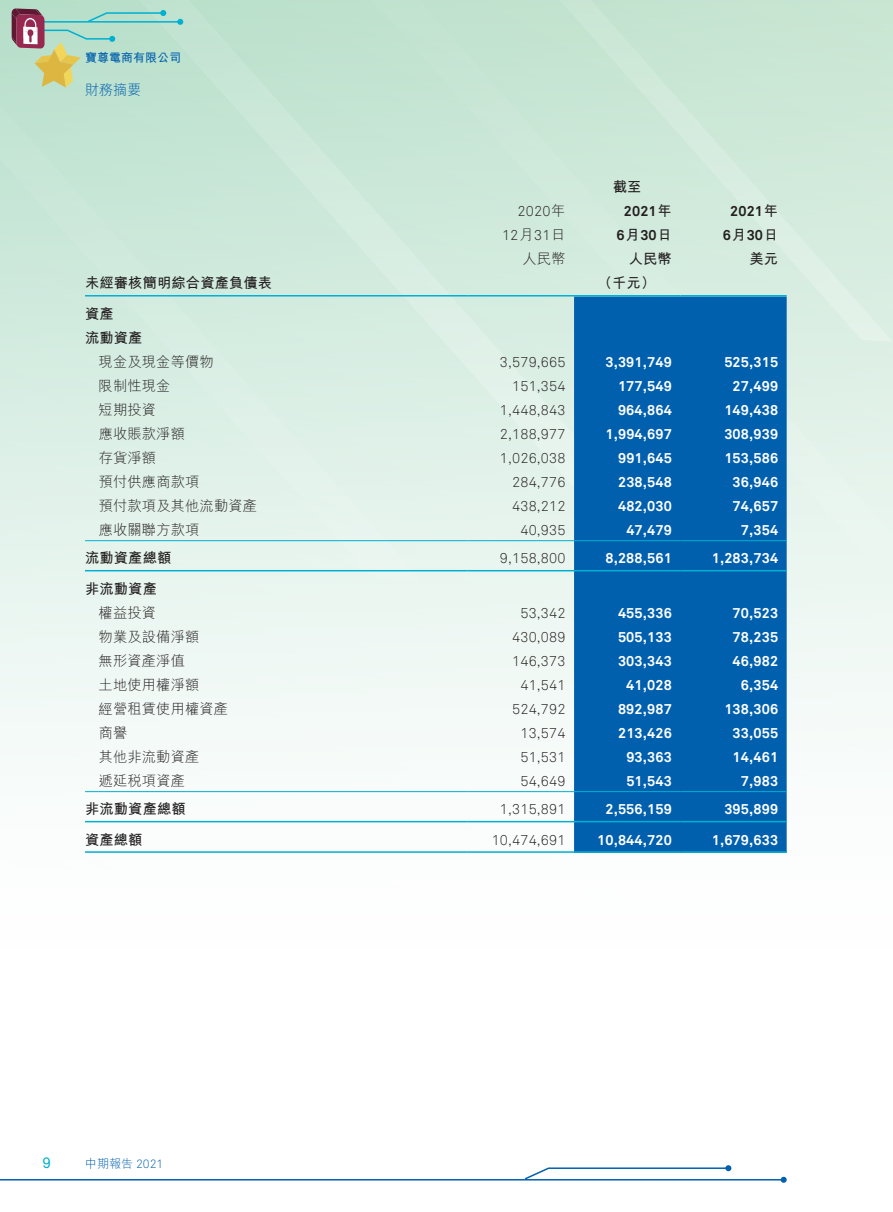
<style>
.page{position:relative;width:893px;height:1212px;background:#f1f8f5}
.page>*{position:absolute;margin:0;border:0;box-sizing:border-box;transform-origin:0 0}
.t1{font:15px "Akkurat Pro";color:#00b0d1}
.t2{font:700 14.25px "Akkurat Pro";letter-spacing:.01em;color:#fff}
.t3{font:14.25px/24px "Akkurat Light Pro";letter-spacing:.01em;color:#231f20;text-align:right}
.t4{font:300 14.25px "M Hei HK";letter-spacing:.01em;color:#231f20}
.t5{font:700 14.25px/30.5px "M Hei HK";letter-spacing:.01em;color:#231f20}
.t6{font:700 14.25px/24px "Akkurat Pro";letter-spacing:.01em;color:#231f20;text-align:center}
.t7{font:300 14.25px "M Hei HK";color:#0160ae}
.t8{font:700 12px "M Hei HK";color:#0160ae}
.t9{font:300 12px "M Hei HK";color:#0160ae}
.s1{font-family:"Akkurat Light Pro";font-weight:400}
.s2{font-family:"M Hei HK";font-weight:300}
.s3{font-family:"M Hei HK"}
</style>
<div class="page">
<svg style="left:422px;top:0;width:471px;height:542px;fill:#d2eadc"></svg>
<svg style="left:0;top:0;width:422px;height:572px"></svg>
<div style="left:498px;top:792px;width:395px;height:420px;background:#fff"></div>
<div style="left:113px;top:792px;width:385px;height:420px;background:#fff"></div>
<div style="left:0;top:792px;width:113px;height:420px;background:#fff"></div>
<hr style="left:0;top:1179px;width:784px;height:1px;background:#0160ae">
<svg style="left:781px;top:1177px;width:6px;height:6px"></svg>
<svg style="left:523px;top:1165px;width:208px;height:16px"></svg>
<hr style="left:40px;top:21px;width:140px;height:2px;background:#00b0d1">
<svg style="left:177px;top:19px;width:6px;height:6px"></svg>
<svg style="left:12px;top:9px;width:154px;height:79px;background:#b4cdb7"></svg>
<div style="left:574px;top:296px;width:213px;height:555px;background:#0160ae"></div>
<hr style="left:85px;top:295px;width:383px;height:1px;background:#00b0d1">
<hr style="left:468px;top:295px;width:106px;height:1px;background:#00b0d1">
<hr style="left:574px;top:295px;width:106px;height:1px;background:#00b0d1">
<hr style="left:680px;top:295px;width:107px;height:1px;background:#00b0d1">
<hr style="left:85px;top:540px;width:383px;height:1px;background:#00b0d1">
<hr style="left:468px;top:540px;width:106px;height:1px;background:#00b0d1">
<hr style="left:574px;top:540px;width:106px;height:1px;background:#00b0d1">
<hr style="left:680px;top:540px;width:107px;height:1px;background:#00b0d1">
<hr style="left:85px;top:570px;width:383px;height:1px;background:#00b0d1">
<hr style="left:468px;top:570px;width:106px;height:1px;background:#00b0d1">
<hr style="left:574px;top:570px;width:106px;height:1px;background:#00b0d1">
<hr style="left:680px;top:570px;width:107px;height:1px;background:#00b0d1">
<hr style="left:85px;top:791px;width:383px;height:1px;background:#00b0d1">
<hr style="left:468px;top:791px;width:106px;height:1px;background:#00b0d1">
<hr style="left:574px;top:791px;width:106px;height:1px;background:#00b0d1">
<hr style="left:680px;top:791px;width:107px;height:1px;background:#00b0d1">
<hr style="left:85px;top:821px;width:383px;height:1px;background:#00b0d1">
<hr style="left:468px;top:821px;width:106px;height:1px;background:#00b0d1">
<hr style="left:574px;top:821px;width:106px;height:1px;background:#00b0d1">
<hr style="left:680px;top:821px;width:107px;height:1px;background:#00b0d1">
<hr style="left:85px;top:851px;width:383px;height:2px;background:#00b0d1">
<hr style="left:468px;top:851px;width:106px;height:2px;background:#00b0d1">
<hr style="left:574px;top:851px;width:106px;height:2px;background:#00b0d1">
<hr style="left:680px;top:851px;width:107px;height:2px;background:#00b0d1">
<p class="t8" style="left:85px;top:49px;width:97px">寶尊電商有限公司</p>
<p class="t7" style="left:85px;top:82px;width:58px">財務摘要</p>
<p class="t5" style="left:85px;top:267px;width:189px">未經審核簡明綜合資產負債表資產</p>
<p class="t5" style="left:85px;top:321px;width:59px">流動資產</p>
<p class="t4" style="left:99px;top:354px;width:117px">現金及現金等價物</p>
<p class="t4" style="left:99px;top:378px;width:73px">限制性現金</p>
<p class="t4" style="left:99px;top:402px;width:59px">短期投資</p>
<p class="t4" style="left:99px;top:426px;width:88px">應收賬款淨額</p>
<p class="t4" style="left:99px;top:450px;width:59px">存貨淨額</p>
<p class="t4" style="left:99px;top:474px;width:102px">預付供應商款項</p>
<p class="t4" style="left:99px;top:498px;width:160px">預付款項及其他流動資產</p>
<p class="t4" style="left:99px;top:522px;width:102px">應收關聯方款項</p>
<p class="t5" style="left:85px;top:541px;width:88px">流動資產總額非流動資產</p>
<p class="t4" style="left:99px;top:605px;width:59px">權益投資</p>
<p class="t4" style="left:99px;top:629px;width:102px">物業及設備淨額</p>
<p class="t4" style="left:99px;top:653px;width:88px">無形資產淨值</p>
<p class="t4" style="left:99px;top:677px;width:102px">土地使用權淨額</p>
<p class="t4" style="left:99px;top:701px;width:131px">經營租賃使用權資產</p>
<p class="t4" style="left:99px;top:725px;width:30px">商譽</p>
<p class="t4" style="left:99px;top:749px;width:102px">其他非流動資產</p>
<p class="t4" style="left:99px;top:773px;width:88px">遞延稅項資產</p>
<p class="t5" style="left:85px;top:792px;width:102px">非流動資產總額</p>
<p class="t5" style="left:85px;top:823px;width:59px">資產總額</p>
<p class="t1" style="left:43px;top:1154px;width:10px">9</p>
<p class="t9" style="left:85px;top:1157px;width:80px">中期報告 <span class="s1">2021</span></p>
<p class="t5" style="left:613px;top:171px;width:30px">截至</p>
<p class="t3" style="left:502px;top:200px;width:65px">2020<span class="s2">年<br></span>12<span class="s2">月</span>31<span class="s2">日</span></p>
<p class="t6" style="left:616px;top:199px;width:57px">2021<span class="s3">年<br></span>6<span class="s3">月</span>30<span class="s3">日</span></p>
<p class="t6" style="left:723px;top:199px;width:57px">2021<span class="s3">年<br></span>6<span class="s3">月</span>30<span class="s3">日</span></p>
<p class="t5" style="left:749px;top:243px;width:30px">美元</p>
<p class="t4" style="left:522px;top:252px;width:45px">人民幣</p>
<p class="t5" style="left:629px;top:243px;width:45px">人民幣</p>
<p class="t5" style="left:598px;top:267px;width:59px">（千元(</p>
<p class="t3" style="left:500px;top:350px;width:67px">3,579,665</p>
<p class="t2" style="left:605px;top:353px;width:68px">3,391,749</p>
<p class="t2" style="left:724px;top:353px;width:55px">525,315</p>
<p class="t3" style="left:512px;top:374px;width:55px">151,354</p>
<p class="t2" style="left:618px;top:377px;width:55px">177,549</p>
<p class="t2" style="left:733px;top:377px;width:47px">27,499</p>
<p class="t3" style="left:500px;top:398px;width:67px">1,448,843</p>
<p class="t2" style="left:618px;top:401px;width:55px">964,864</p>
<p class="t2" style="left:724px;top:401px;width:55px">149,438</p>
<p class="t3" style="left:500px;top:422px;width:67px">2,188,977</p>
<p class="t2" style="left:605px;top:425px;width:68px">1,994,697</p>
<p class="t2" style="left:724px;top:425px;width:55px">308,939</p>
<p class="t3" style="left:500px;top:446px;width:67px">1,026,038</p>
<p class="t2" style="left:618px;top:449px;width:55px">991,645</p>
<p class="t2" style="left:724px;top:449px;width:55px">153,586</p>
<p class="t3" style="left:512px;top:470px;width:55px">284,776</p>
<p class="t2" style="left:618px;top:473px;width:55px">238,548</p>
<p class="t2" style="left:733px;top:473px;width:47px">36,946</p>
<p class="t3" style="left:512px;top:494px;width:55px">438,212</p>
<p class="t2" style="left:618px;top:497px;width:55px">482,030</p>
<p class="t2" style="left:733px;top:497px;width:47px">74,657</p>
<p class="t3" style="left:520px;top:518px;width:47px">40,935</p>
<p class="t2" style="left:626px;top:521px;width:47px">47,479</p>
<p class="t2" style="left:741px;top:521px;width:39px">7,354</p>
<p class="t3" style="left:500px;top:546px;width:67px">9,158,800</p>
<p class="t2" style="left:605px;top:549px;width:68px">8,288,561</p>
<p class="t2" style="left:712px;top:549px;width:68px">1,283,734</p>
<p class="t3" style="left:520px;top:601px;width:47px">53,342</p>
<p class="t2" style="left:618px;top:604px;width:55px">455,336</p>
<p class="t2" style="left:733px;top:604px;width:47px">70,523</p>
<p class="t3" style="left:512px;top:625px;width:55px">430,089</p>
<p class="t2" style="left:618px;top:628px;width:55px">505,133</p>
<p class="t2" style="left:733px;top:628px;width:47px">78,235</p>
<p class="t3" style="left:512px;top:649px;width:55px">146,373</p>
<p class="t2" style="left:618px;top:652px;width:55px">303,343</p>
<p class="t2" style="left:733px;top:652px;width:47px">46,982</p>
<p class="t3" style="left:520px;top:673px;width:47px">41,541</p>
<p class="t2" style="left:626px;top:676px;width:47px">41,028</p>
<p class="t2" style="left:741px;top:676px;width:39px">6,354</p>
<p class="t3" style="left:512px;top:697px;width:55px">524,792</p>
<p class="t2" style="left:618px;top:700px;width:55px">892,987</p>
<p class="t2" style="left:724px;top:700px;width:55px">138,306</p>
<p class="t3" style="left:520px;top:721px;width:47px">13,574</p>
<p class="t2" style="left:618px;top:724px;width:55px">213,426</p>
<p class="t2" style="left:733px;top:724px;width:47px">33,055</p>
<p class="t3" style="left:520px;top:745px;width:47px">51,531</p>
<p class="t2" style="left:626px;top:748px;width:47px">93,363</p>
<p class="t2" style="left:733px;top:748px;width:47px">14,461</p>
<p class="t3" style="left:520px;top:769px;width:47px">54,649</p>
<p class="t2" style="left:626px;top:772px;width:47px">51,543</p>
<p class="t2" style="left:741px;top:772px;width:39px">7,983</p>
<p class="t3" style="left:500px;top:797px;width:67px">1,315,891</p>
<p class="t2" style="left:605px;top:800px;width:68px">2,556,159</p>
<p class="t2" style="left:724px;top:800px;width:55px">395,899</p>
<p class="t3" style="left:492px;top:828px;width:75px">10,474,691</p>
<p class="t2" style="left:597px;top:831px;width:76px">10,844,720</p>
<p class="t2" style="left:712px;top:831px;width:68px">1,679,633</p>
</div>
